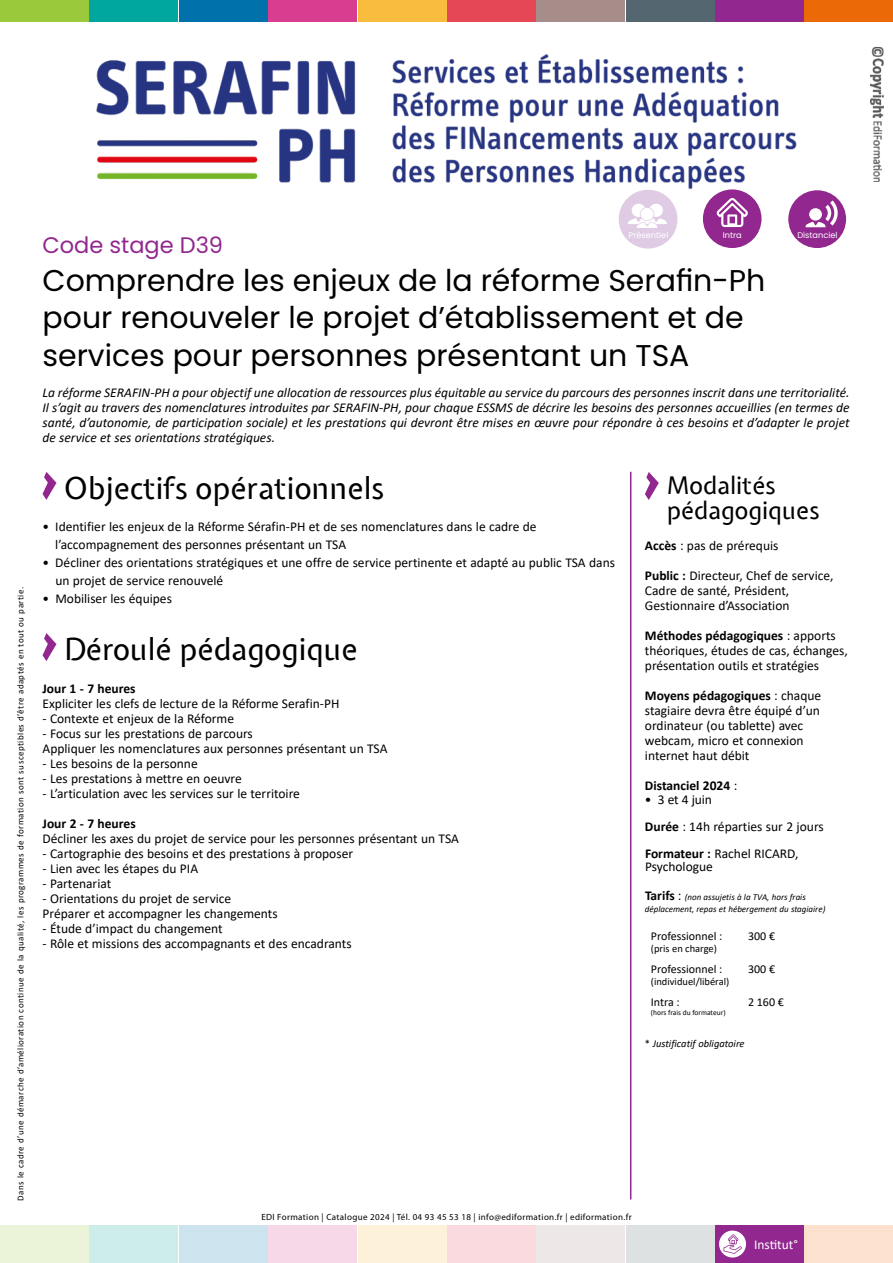
<style>
.page{position:relative;width:893px;height:1263px;background:#fff}
.page>*{position:absolute;margin:0;border:0;box-sizing:border-box;transform-origin:0 0}
.t1{font:30px/37.5px "Poppins";color:#000}
.t2{font:30px "Expletus Sans";color:#000}
.t3{font:24px/25.3px "Expletus Sans";color:#000}
.t4{font:22.5px "Poppins";color:#92278f}
.t5{font:13.5px/15px "Calibri";color:#000}
.t6{font:italic 13.5px/15px "Calibri";color:#000;text-align:justify}
.t7{font:700 13.5px "Calibri";color:#000}
.t8{font:13.5px "Calibri";color:#fff}
.t9{font:12px "Calibri";color:#000}
.t10{font:10.5px "Calibri";color:#000}
.t11{font:italic 10.5px "Calibri";color:#000}
.t12{font:9px "Calibri";letter-spacing:.05em;color:#000}
.t13{font:9px "Myriad Pro";letter-spacing:.04em;color:#000}
.t14{font:italic 9px/12px "Calibri";color:#000}
.t15{font:8.25px "Poppins";color:#fff}
.t16{font:7.5px "Calibri";color:#000}
.s1{font-weight:700}
.s2{font-weight:400}
.s3{font-weight:700;font-style:normal;font-size:13.5px}
.s4{font-style:normal;font-size:13.5px}
.s5{font-style:normal}
</style>
<div class="page">
<div style="left:0;top:0;width:89px;height:21px;background:#9aca3c"></div>
<div style="left:90px;top:0;width:88px;height:21px;background:#00a79e"></div>
<div style="left:179px;top:0;width:89px;height:21px;background:#0071ab"></div>
<div style="left:268px;top:0;width:89px;height:21px;background:#d93d8f"></div>
<div style="left:358px;top:0;width:89px;height:21px;background:#f8bd3f"></div>
<div style="left:447px;top:0;width:89px;height:21px;background:#e64757"></div>
<div style="left:536px;top:0;width:89px;height:21px;background:#a68d89"></div>
<div style="left:626px;top:0;width:88px;height:21px;background:#546670"></div>
<div style="left:715px;top:0;width:89px;height:21px;background:#92278f"></div>
<div style="left:804px;top:0;width:89px;height:21px;background:#ec6907"></div>
<img style="left:871px;top:47px;width:13px;height:134px">
<div style="left:0;top:1225px;width:89px;height:38px;background:#ebf4d8"></div>
<div style="left:90px;top:1225px;width:88px;height:38px;background:#cdedeb"></div>
<div style="left:179px;top:1225px;width:89px;height:38px;background:#cde3ee"></div>
<div style="left:268px;top:1225px;width:89px;height:38px;background:#f7d8e9"></div>
<div style="left:358px;top:1225px;width:89px;height:38px;background:#fdf2d9"></div>
<div style="left:447px;top:1225px;width:89px;height:38px;background:#fadade"></div>
<div style="left:536px;top:1225px;width:89px;height:38px;background:#ede8e7"></div>
<div style="left:626px;top:1225px;width:88px;height:38px;background:#dde1e2"></div>
<div style="left:804px;top:1225px;width:89px;height:38px;background:#fbe1ce"></div>
<img style="left:96px;top:53px;width:701px;height:137px">
<svg style="left:43px;top:472px;width:13px;height:28px"></svg>
<svg style="left:43px;top:633px;width:13px;height:28px"></svg>
<svg style="left:645px;top:472px;width:14px;height:28px"></svg>
<hr style="left:630px;top:472px;width:1px;height:727px;background:#92278f">
<div style="left:715px;top:1225px;width:89px;height:38px;background:#92278f"></div>
<svg style="left:719px;top:1230px;width:27px;height:27px"></svg>
<svg style="left:723px;top:1234px;width:19px;height:20px"></svg>
<svg style="left:616px;top:187px;width:64px;height:64px;fill:#dfcce4"></svg>
<div style="left:632px;top:204px;width:13px;height:13px;background:#fff;border-radius:50%"></div>
<div style="left:649px;top:204px;width:14px;height:13px;background:#fff;border-radius:50%"></div>
<svg style="left:628px;top:207px;width:39px;height:21px"></svg>
<svg style="left:701px;top:187px;width:63px;height:63px;fill:#92278f"></svg>
<svg style="left:716px;top:198px;width:32px;height:29px"></svg>
<svg style="left:786px;top:188px;width:62px;height:62px;fill:#92278f"></svg>
<svg style="left:805px;top:200px;width:33px;height:27px"></svg>
<p class="t12" style="left:14px;top:1201px;width:615px;rotate:-90deg">Dans le cadre d’une démarche d’amélioration continue de la qualité, les programmes de formation sont susceptibles d’être adaptés en tout ou partie.</p>
<p class="t15" style="left:628px;top:230px;width:41px">Présentiel</p>
<p class="t15" style="left:723px;top:230px;width:20px">Intra</p>
<p class="t15" style="left:797px;top:230px;width:42px">Distanciel</p>
<h3 class="t4" style="left:43px;top:232px;width:182px">Code stage D39</h3>
<h1 class="t1" style="left:43px;top:261px;width:724px">Comprendre les enjeux de la réforme Serafin-Ph pour renouveler le projet d’établissement et de services pour personnes présentant un TSA</h1>
<p class="t6" style="left:43px;top:384px;width:808px">La réforme SERAFIN-PH a pour objectif une allocation de ressources plus équitable au service du parcours des personnes inscrit dans une territorialité.<br>Il s’agit au travers des nomenclatures introduites par SERAFIN-PH, pour chaque ESSMS de décrire les besoins des personnes accueillies (en termes de santé, d’autonomie, de participation sociale) et les prestations qui devront être mises en œuvre pour répondre à ces besoins et d’adapter le projet de service et ses orientations stratégiques.</p>
<h1 class="t2" style="left:64px;top:472px;width:321px">Objectifs opérationnels</h1>
<p class="t5" style="left:55px;top:517px;width:483px;line-height:18px;text-indent:-13px">• Identifier les enjeux de la Réforme Sérafin-PH et de ses nomenclatures dans le cadre de l’accompagnement des personnes présentant un TSA</p>
<p class="t5" style="left:55px;top:553px;width:561px;line-height:18px;text-indent:-13px">• Décliner des orientations stratégiques et une offre de service pertinente et adapté au public TSA dans un projet de service renouvelé</p>
<p class="t5" style="left:43px;top:591px;width:131px">• Mobiliser les équipes</p>
<h1 class="t2" style="left:64px;top:633px;width:295px">Déroulé pédagogique</h1>
<p class="t7" style="left:43px;top:678px;width:95px">Jour 1 - 7 heures</p>
<p class="t5" style="left:43px;top:695px;width:298px">Expliciter les clefs de lecture de la Réforme Serafin-PH</p>
<p class="t5" style="left:43px;top:710px;width:193px">- Contexte et enjeux de la Réforme</p>
<p class="t5" style="left:43px;top:725px;width:347px">- Focus sur les prestations de parcours<br>Appliquer les nomenclatures aux personnes présentant un TSA</p>
<p class="t5" style="left:43px;top:755px;width:157px">- Les besoins de la personne</p>
<p class="t5" style="left:43px;top:770px;width:201px">- Les prestations à mettre en oeuvre</p>
<p class="t5" style="left:43px;top:785px;width:259px">- L’articulation avec les services sur le territoire</p>
<p class="t7" style="left:43px;top:813px;width:95px">Jour 2 - 7 heures</p>
<p class="t5" style="left:43px;top:830px;width:418px">Décliner les axes du projet de service pour les personnes présentant un TSA</p>
<p class="t5" style="left:43px;top:845px;width:312px">- Cartographie des besoins et des prestations à proposer</p>
<p class="t5" style="left:43px;top:860px;width:157px">- Lien avec les étapes du PIA</p>
<p class="t5" style="left:43px;top:875px;width:70px">- Partenariat</p>
<p class="t5" style="left:43px;top:890px;width:237px">- Orientations du projet de service<br>Préparer et accompagner les changements</p>
<p class="t5" style="left:43px;top:920px;width:182px">- Étude d’impact du changement</p>
<p class="t5" style="left:43px;top:935px;width:311px">- Rôle et missions des accompagnants et des encadrants</p>
<h2 class="t3" style="left:667px;top:474px;width:154px">Modalités pédagogiques</h2>
<p class="t5" style="left:645px;top:538px;width:135px"><span class="s1">Accès</span> : pas de prérequis</p>
<p class="t5" style="left:645px;top:568px;width:190px"><span class="s1">Public :</span> Directeur, Chef de service,<br>Cadre de santé, Président,<br>Gestionnaire d’Association</p>
<p class="t5" style="left:645px;top:628px;width:204px"><span class="s1">Méthodes pédagogiques</span> : apports théoriques, études de cas, échanges, présentation outils et stratégies</p>
<p class="t5" style="left:645px;top:688px;width:178px"><span class="s1">Moyens pédagogiques</span> : chaque stagiaire devra être équipé d’un ordinateur (ou tablette) avec webcam, micro et connexion internet haut débit</p>
<p class="t7" style="left:645px;top:776px;width:94px">Distanciel 2024 <span class="s2">:</span></p>
<p class="t5" style="left:645px;top:785px;width:180px;line-height:27px">• 3 et 4 juin<br><span class="s1">Durée</span> : 14h réparties sur 2 jours<br><span class="s1">Formateur :</span> Rachel RICARD,</p>
<p class="t5" style="left:645px;top:859px;width:70px">Psychologue</p>
<p class="t14" style="left:645px;top:890px;width:182px"><span class="s3">Tarifs</span> <span class="s4">:</span> (non assujetis à la TVA, hors frais déplacement, repas et hébergement du stagiaire)</p>
<p class="t9" style="left:651px;top:928px;width:73px">Professionnel :</p>
<p class="t10" style="left:651px;top:941px;width:68px">(pris en charge)</p>
<p class="t9" style="left:748px;top:928px;width:29px">300 €</p>
<p class="t9" style="left:651px;top:961px;width:73px">Professionnel :</p>
<p class="t10" style="left:651px;top:974px;width:80px">(individuel/libéral)</p>
<p class="t9" style="left:748px;top:961px;width:29px">300 €</p>
<p class="t9" style="left:651px;top:994px;width:30px">Intra :</p>
<p class="t16" style="left:651px;top:1008px;width:76px">(hors frais du formateur)</p>
<p class="t9" style="left:748px;top:994px;width:37px">2 160 €</p>
<p class="t11" style="left:645px;top:1036px;width:101px"><span class="s5">*</span> Justificatif obligatoire</p>
<p class="t13" style="left:261px;top:1212px;width:372px">EDI Formation | Catalogue 2024 | Tél. 04 93 45 53 18 | info@ediformation.fr | ediformation.fr</p>
<p class="t8" style="left:754px;top:1235px;width:45px">Institut°</p>
</div>
